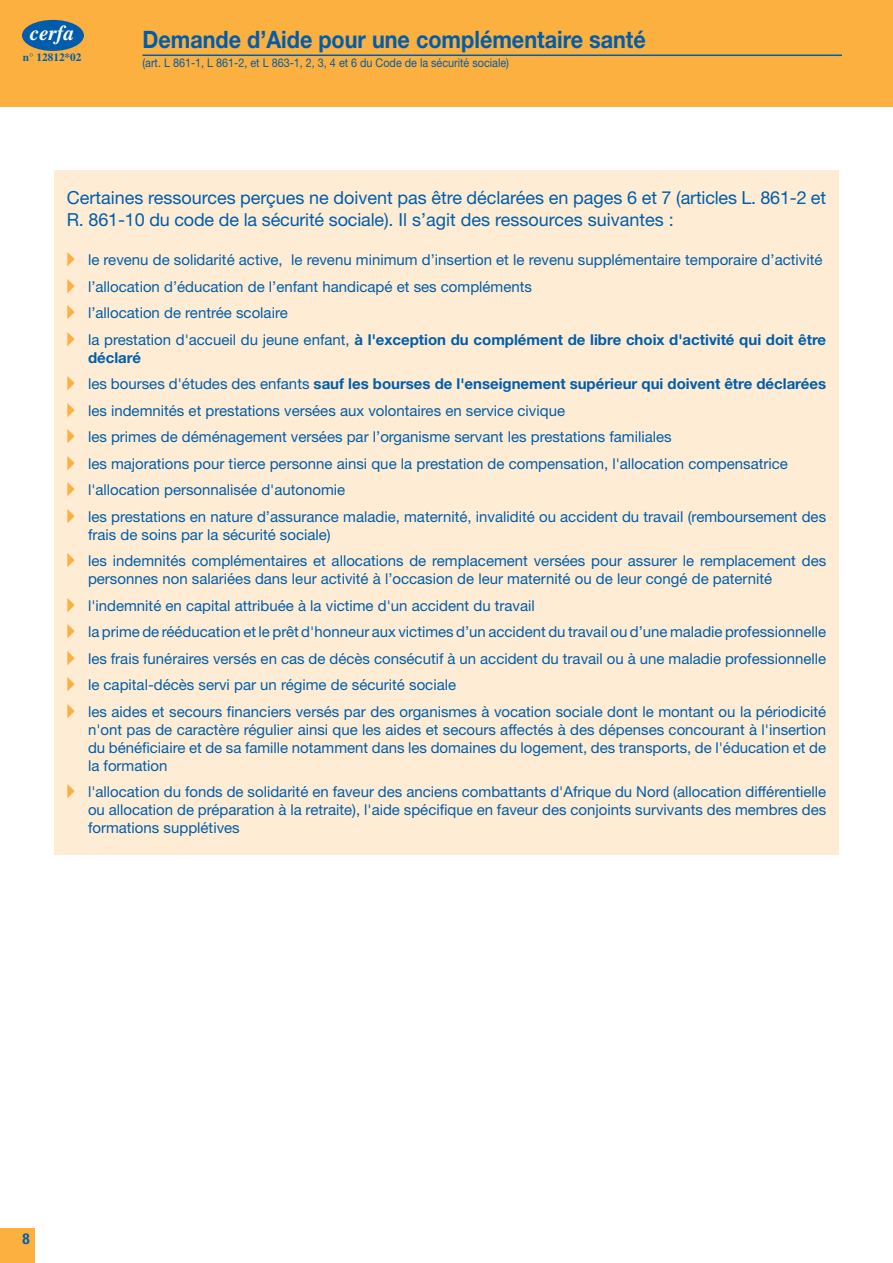
<style>
.page{position:relative;width:893px;height:1263px;background:#fff}
.page>*{position:absolute;margin:0;border:0;box-sizing:border-box;transform-origin:0 0}
.t1{font:700 24px "Helvetica Neue LT Std";color:#015dab;scale:.9 1}
.t2{font:italic 700 21px "Times LT Std";color:#fff}
.t3{font:18px/21.6px "Helvetica Neue LT Std";color:#015dab}
.t4{font:15px/26.5px "Helvetica Neue LT Std";color:#015dab}
.t5{font:700 condensed 15px "Helvetica Neue LT Std";color:#015dab}
.t6{font:12px "Helvetica Neue LT Std";color:#015dab;scale:.9 1}
.t7{font:700 11.25px "Times LT Std";color:#015dab}
.s1{color:#fbb03f}
.s2{font-weight:700}
</style>
<div class="page">
<div style="left:0;top:1229px;width:34px;height:34px;background:#fbb03f"></div>
<div style="left:54px;top:170px;width:785px;height:685px;background:#feedd4"></div>
<div style="left:0;top:0;width:893px;height:106px;background:#fbb03f"></div>
<hr style="left:142px;top:55px;width:700px;height:1px;background:#015dab">
<div style="left:22px;top:20px;width:62px;height:31px;background:#015dab;border-radius:50%"></div>
<h2 class="t2" style="left:30px;top:20px;width:46px">cerfa</h2>
<p class="t7" style="left:23px;top:51px;width:60px">n° 12812*02</p>
<h1 class="t1" style="left:142px;top:25px;width:561px">Demande d’Aide pour une complémentaire santé</h1>
<p class="t6" style="left:142px;top:55px;width:409px">(art. L 861-1, L 861-2, et L 863-1, 2, 3, 4 et 6 du Code de la sécurité sociale)</p>
<p class="t3" style="left:67px;top:187px;width:761px">Certaines ressources perçues ne doivent pas être déclarées en pages 6 et 7 (articles L. 861-2 et<br>R. 861-10 du code de la sécurité sociale). Il s’agit des ressources suivantes :</p>
<p class="t4" style="left:67px;top:247px;width:761px"><span class="s1">▸</span> le revenu de solidarité active, le revenu minimum d’insertion et le revenu supplémentaire temporaire d’activité <span class="s1">▸</span> l’allocation d’éducation de l’enfant handicapé et ses compléments<br><span class="s1">▸</span> l’allocation de rentrée scolaire<br><span class="s1">▸</span> la prestation d'accueil du jeune enfant, <span class="s2">à l'exception du complément de libre choix d'activité qui doit être</span></p>
<p class="t4" style="left:67px;top:344px;width:761px;text-indent:21px"><span class="s2">déclaré<br></span><span class="s1">▸</span> les bourses d'études des enfants <span class="s2">sauf les bourses de l'enseignement supérieur qui doivent être déclarées </span><span class="s1">▸</span> les indemnités et prestations versées aux volontaires en service civique<br><span class="s1">▸</span> les primes de déménagement versées par l’organisme servant les prestations familiales<br><span class="s1">▸</span> les majorations pour tierce personne ainsi que la prestation de compensation, l'allocation compensatrice<br><span class="s1">▸</span> l'allocation personnalisée d'autonomie<br><span class="s1">▸</span> les prestations en nature d’assurance maladie, maternité, invalidité ou accident du travail (remboursement des</p>
<p class="t4" style="left:67px;top:521px;width:761px;text-indent:21px">frais de soins par la sécurité sociale)<br><span class="s1">▸</span> les indemnités complémentaires et allocations de remplacement versées pour assurer le remplacement des</p>
<p class="t4" style="left:67px;top:566px;width:761px;text-indent:21px">personnes non salariées dans leur activité à l’occasion de leur maternité ou de leur congé de paternité<br><span class="s1">▸</span> l'indemnité en capital attribuée à la victime d'un accident du travail<br><span class="s1">▸</span> la prime de rééducation et le prêt d'honneur aux victimes d’un accident du travail ou d’une maladie professionnelle <span class="s1">▸</span> les frais funéraires versés en cas de décès consécutif à un accident du travail ou à une maladie professionnelle <span class="s1">▸</span> le capital-décès servi par un régime de sécurité sociale<br><span class="s1">▸</span> les aides et secours financiers versés par des organismes à vocation sociale dont le montant ou la périodicité</p>
<p class="t4" style="left:88px;top:720px;width:740px;line-height:18px;text-align:justify">n'ont pas de caractère régulier ainsi que les aides et secours affectés à des dépenses concourant à l'insertion du bénéficiaire et de sa famille notamment dans les domaines du logement, des transports, de l'éducation et de la formation</p>
<p class="t4" style="left:88px;top:783px;width:740px;line-height:18px;text-align:justify;text-indent:-21px"><span class="s1">▸</span> l'allocation du fonds de solidarité en faveur des anciens combattants d'Afrique du Nord (allocation différentielle ou allocation de préparation à la retraite), l'aide spécifique en faveur des conjoints survivants des membres des formations supplétives</p>
<p class="t5" style="left:23px;top:1229px;width:9px">8</p>
</div>
